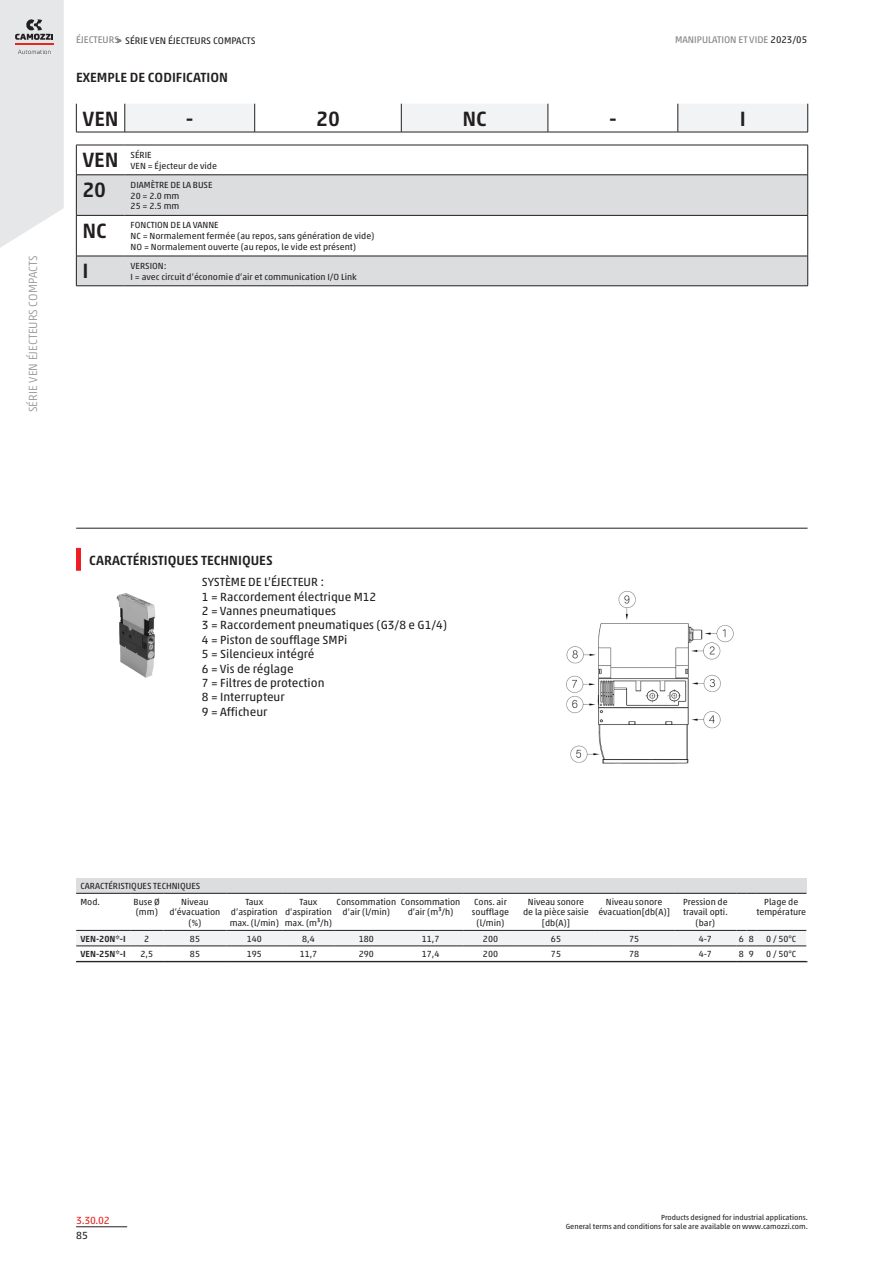
<style>
.page{position:relative;width:893px;height:1263px;background:#fff}
.page>*{position:absolute;margin:0;border:0;box-sizing:border-box;transform-origin:0 0}
.codeLegend_row_heade{font:500 21px "Akko W1 G";color:#231f20}
.code_row_header{font:500 21px "Akko W1 G";color:#231f20}
.blockTitle_value{font:500 13.5px "Akko W1 G";color:#231f20}
.sectionTitle_value{font:500 13.5px "Akko W1 G";color:#231f20}
.normal_value{font:12px/14.4px "Akko W1 G";color:#231f20}
.t1{font:300 12px "Akko W1 G";color:#939598}
.secL{font:10.5px "Akko W1 G";color:#e72621}
.sec4L{font:10.5px "Akko W1 G";color:#231f20}
.headTitleR{font:9.75px "Akko W1 G";color:#231f20}
.footTitleL{font:9.75px "Akko W1 G";color:#808285}
.headTitleL{font:9.75px "Akko W1 G";color:#808285}
.models_header{font:9px/10.8px "Akko W1 G";color:#231f20;text-align:center}
.code_cell{font:9px/10.8px "Akko W1 G";color:#231f20}
.models_cell{font:9px "Akko W1 G";color:#231f20}
.models_title{font:9px "Akko W1 G";color:#231f20}
.models_row_header{font:500 9px "Akko W1 G";color:#231f20}
.models_model{font:9px "Akko W1 G";color:#231f20}
.footNotesL{font:7.5px/9px "Akko W1 G";color:#231f20;text-align:right}
.s1{font-size:9px;color:#808285}
.s2{color:#231f20}
</style>
<div class="page">
<hr style="left:76px;top:1226px;width:51px;height:1px;background:#231f20">
<svg style="left:0;top:0;width:64px;height:248px;background:#e4e4e6"></svg>
<svg style="left:77px;top:174px;width:730px;height:1px"></svg>
<svg style="left:77px;top:176px;width:730px;height:110px;fill:#dcdddf"></svg>
<hr style="left:76px;top:145px;width:49px;height:1px;background:#231f20">
<hr style="left:76px;top:145px;width:1px;height:30px;background:#231f20">
<hr style="left:125px;top:145px;width:683px;height:1px;background:#231f20">
<hr style="left:807px;top:145px;width:1px;height:30px;background:#231f20">
<hr style="left:76px;top:175px;width:49px;height:1px;background:#231f20">
<hr style="left:76px;top:175px;width:1px;height:40px;background:#231f20">
<hr style="left:125px;top:175px;width:683px;height:1px;background:#231f20">
<hr style="left:807px;top:175px;width:1px;height:40px;background:#231f20">
<hr style="left:76px;top:215px;width:49px;height:1px;background:#231f20">
<hr style="left:76px;top:216px;width:1px;height:40px;background:#231f20">
<hr style="left:125px;top:215px;width:683px;height:1px;background:#231f20">
<hr style="left:807px;top:216px;width:1px;height:40px;background:#231f20">
<hr style="left:76px;top:256px;width:49px;height:1px;background:#231f20">
<hr style="left:76px;top:256px;width:1px;height:30px;background:#231f20">
<hr style="left:76px;top:286px;width:49px;height:1px;background:#231f20">
<hr style="left:125px;top:256px;width:683px;height:1px;background:#231f20">
<hr style="left:807px;top:256px;width:1px;height:30px;background:#231f20">
<hr style="left:125px;top:286px;width:683px;height:1px;background:#231f20">
<hr style="left:76px;top:528px;width:731px;height:1px;background:#231f20">
<hr style="left:76px;top:132px;width:49px;height:1px;background:#231f20">
<hr style="left:125px;top:132px;width:130px;height:1px;background:#231f20">
<hr style="left:255px;top:132px;width:146px;height:1px;background:#231f20">
<hr style="left:401px;top:132px;width:147px;height:1px;background:#231f20">
<hr style="left:548px;top:132px;width:130px;height:1px;background:#231f20">
<svg style="left:76px;top:104px;width:732px;height:28px"></svg>
<hr style="left:678px;top:132px;width:130px;height:1px;background:#231f20">
<hr style="left:76px;top:961px;width:731px;height:1px;background:#231f20">
<div style="left:76px;top:878px;width:730px;height:15px;background:#dcdddf"></div>
<hr style="left:76px;top:893px;width:54px;height:1px;background:#231f20">
<hr style="left:130px;top:893px;width:33px;height:1px;background:#231f20">
<hr style="left:163px;top:893px;width:64px;height:1px;background:#231f20">
<hr style="left:227px;top:893px;width:55px;height:1px;background:#231f20">
<hr style="left:282px;top:893px;width:53px;height:1px;background:#231f20">
<hr style="left:335px;top:893px;width:63px;height:1px;background:#231f20">
<hr style="left:398px;top:893px;width:65px;height:1px;background:#231f20">
<hr style="left:463px;top:893px;width:55px;height:1px;background:#231f20">
<hr style="left:518px;top:893px;width:76px;height:1px;background:#231f20">
<hr style="left:594px;top:893px;width:80px;height:1px;background:#231f20">
<hr style="left:674px;top:893px;width:62px;height:1px;background:#231f20">
<svg style="left:736px;top:893px;width:20px;height:1px"></svg>
<hr style="left:756px;top:893px;width:50px;height:1px;background:#231f20">
<svg style="left:76px;top:930px;width:730px;height:17px"></svg>
<hr style="left:756px;top:946px;width:50px;height:1px;background:#231f20">
<img style="left:116px;top:593px;width:40px;height:85px">
<img style="left:566px;top:591px;width:168px;height:173px">
<div style="left:76px;top:548px;width:5px;height:23px;background:#ee1d23"></div>
<p class="t1" style="left:24px;top:412px;width:158px;rotate:-90deg">SÉRIE VEN ÉJECTEURS COMPACTS</p>
<p class="headTitleL" style="left:76px;top:33px;width:45px">ÉJECTEURS</p>
<p class="headTitleR" style="left:117px;top:33px;width:141px"><span class="s1">&gt;</span> SÉRIE VEN ÉJECTEURS COMPACTS</p>
<p class="footTitleL" style="left:675px;top:33px;width:134px">MANIPULATION ET VIDE <span class="s2">2023/05</span></p>
<p class="sectionTitle_value" style="left:76px;top:67px;width:153px">EXEMPLE DE CODIFICATION</p>
<p class="codeLegend_row_heade" style="left:82px;top:103px;width:38px">VEN</p>
<p class="codeLegend_row_heade" style="left:186px;top:103px;width:9px">-</p>
<p class="codeLegend_row_heade" style="left:316px;top:103px;width:25px">20</p>
<p class="codeLegend_row_heade" style="left:462px;top:103px;width:26px">NC</p>
<p class="codeLegend_row_heade" style="left:609px;top:103px;width:9px">-</p>
<p class="codeLegend_row_heade" style="left:740px;top:103px;width:8px">I</p>
<p class="code_row_header" style="left:82px;top:145px;width:38px">VEN</p>
<p class="code_cell" style="left:131px;top:149px;width:88px">SÉRIE<br>VEN = Éjecteur de vide</p>
<p class="code_row_header" style="left:82px;top:174px;width:25px">20</p>
<p class="code_cell" style="left:131px;top:179px;width:83px">DIAMÈTRE DE LA BUSE<br>20 = 2.0 mm<br>25 = 2.5 mm</p>
<p class="code_row_header" style="left:82px;top:215px;width:26px">NC</p>
<p class="code_cell" style="left:131px;top:219px;width:245px">FONCTION DE LA VANNE<br>NC = Normalement fermée (au repos, sans génération de vide)<br>NO = Normalement ouverte (au repos, le vide est présent)</p>
<p class="code_row_header" style="left:82px;top:256px;width:8px">I</p>
<p class="code_cell" style="left:131px;top:260px;width:228px">VERSION:<br>I = avec circuit d’économie d’air et communication I/O Link</p>
<p class="blockTitle_value" style="left:89px;top:550px;width:185px">CARACTÉRISTIQUES TECHNIQUES</p>
<p class="normal_value" style="left:202px;top:574px;width:247px">SYSTÈME DE L’ÉJECTEUR :<br>1 = Raccordement électrique M12<br>2 = Vannes pneumatiques<br>3 = Raccordement pneumatiques (G3/8 e G1/4)<br>4 = Piston de soufflage SMPi<br>5 = Silencieux intégré<br>6 = Vis de réglage<br>7 = Filtres de protection<br>8 = Interrupteur<br>9 = Afficheur</p>
<p class="models_title" style="left:80px;top:879px;width:121px">CARACTÉRISTIQUES TECHNIQUES</p>
<p class="models_model" style="left:80px;top:895px;width:21px">Mod.</p>
<p class="models_header" style="left:134px;top:895px;width:28px;text-align:left">Buse Ø (mm)</p>
<p class="models_header" style="left:170px;top:895px;width:52px">Niveau d’évacuation (%)</p>
<p class="models_header" style="left:230px;top:895px;width:51px">Taux d’aspiration max. (l/min)</p>
<p class="models_header" style="left:285px;top:895px;width:49px">Taux d’aspiration max. (m³/h)</p>
<p class="models_header" style="left:337px;top:895px;width:61px">Consommation d’air (l/min)</p>
<p class="models_header" style="left:401px;top:895px;width:61px">Consommation d’air (m³/h)</p>
<p class="models_header" style="left:472px;top:895px;width:39px">Cons. air soufflage (l/min)</p>
<p class="models_header" style="left:523px;top:895px;width:67px">Niveau sonore de la pièce saisie [db(A)]</p>
<p class="models_header" style="left:598px;top:895px;width:73px">Niveau sonore évacuation[db(A)]</p>
<p class="models_header" style="left:683px;top:895px;width:46px">Pression de travail opti. (bar)</p>
<p class="models_header" style="left:756px;top:895px;width:51px">Plage de température</p>
<p class="models_row_header" style="left:80px;top:932px;width:47px">VEN-20N*-I</p>
<p class="models_cell" style="left:144px;top:932px;width:7px">2</p>
<p class="models_cell" style="left:190px;top:932px;width:12px">85</p>
<p class="models_cell" style="left:247px;top:932px;width:17px">140</p>
<p class="models_cell" style="left:302px;top:932px;width:14px">8,4</p>
<p class="models_cell" style="left:359px;top:932px;width:17px">180</p>
<p class="models_cell" style="left:422px;top:932px;width:19px">11,7</p>
<p class="models_cell" style="left:483px;top:932px;width:17px">200</p>
<p class="models_cell" style="left:551px;top:932px;width:12px">65</p>
<p class="models_cell" style="left:629px;top:932px;width:12px">75</p>
<p class="models_cell" style="left:699px;top:932px;width:15px">4-7</p>
<p class="models_cell" style="left:739px;top:932px;width:7px">6</p>
<p class="models_cell" style="left:749px;top:932px;width:7px">8</p>
<p class="models_cell" style="left:766px;top:932px;width:32px">0 / 50°C</p>
<p class="models_row_header" style="left:80px;top:947px;width:47px">VEN-25N*-I</p>
<p class="models_cell" style="left:141px;top:947px;width:14px">2,5</p>
<p class="models_cell" style="left:190px;top:947px;width:12px">85</p>
<p class="models_cell" style="left:247px;top:947px;width:17px">195</p>
<p class="models_cell" style="left:300px;top:947px;width:19px">11,7</p>
<p class="models_cell" style="left:359px;top:947px;width:17px">290</p>
<p class="models_cell" style="left:422px;top:947px;width:19px">17,4</p>
<p class="models_cell" style="left:483px;top:947px;width:17px">200</p>
<p class="models_cell" style="left:551px;top:947px;width:12px">75</p>
<p class="models_cell" style="left:629px;top:947px;width:12px">78</p>
<p class="models_cell" style="left:699px;top:947px;width:15px">4-7</p>
<p class="models_cell" style="left:739px;top:947px;width:7px">8</p>
<p class="models_cell" style="left:749px;top:947px;width:7px">9</p>
<p class="models_cell" style="left:766px;top:947px;width:32px">0 / 50°C</p>
<p class="secL" style="left:76px;top:1212px;width:35px">3.30.02</p>
<p class="sec4L" style="left:76px;top:1228px;width:13px">85</p>
<p class="footNotesL" style="left:566px;top:1212px;width:243px">Products designed for industrial applications.<br>General terms and conditions for sale are available on www.camozzi.com.</p>
</div>
